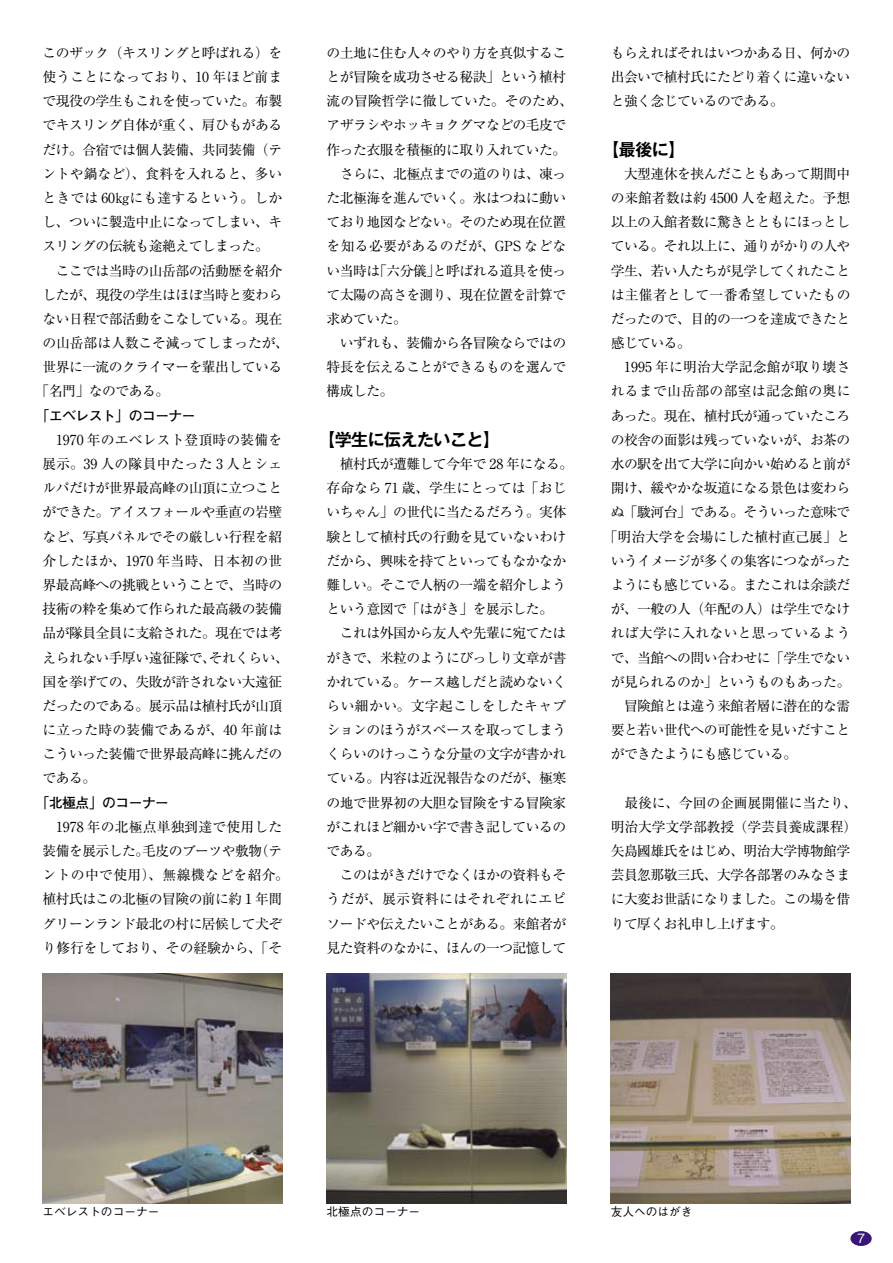
<style>
.page{position:relative;width:893px;height:1263px;background:#fff}
.page>*{position:absolute;margin:0;border:0;box-sizing:border-box;transform-origin:0 0}
.t1{font:700 16.95px "Gothic MB101 Pro De";letter-spacing:-.03em;color:#000}
.t2{font:13.8px/24.2px "Ryumin Pro";letter-spacing:-.04em;color:#000}
.t3{font:13.8px "Ryumin Pro";letter-spacing:.02em;color:#000}
.t4{font:13.8px/24.2px "Ryumin Pro";letter-spacing:.01em;color:#000;text-align:right}
.t5{font:13.8px "Ryumin Pro";letter-spacing:-.005em;color:#000}
.t6{font:13.8px "Ryumin Pro";letter-spacing:-.01em;color:#000}
.t7{font:700 13.8px "Futo Go B101 Pro";letter-spacing:-.04em;color:#000}
.t8{font:13.8px "Ryumin Pro";letter-spacing:.015em;color:#000}
.t9{font:13.8px "Ryumin Pro";letter-spacing:.025em;color:#000}
.t10{font:500 12.75px "Gothic BBB Pro";color:#fff}
.t11{font:500 11.7px "Gothic BBB Pro";color:#000}
</style>
<div class="page">
<div style="left:850px;top:1231px;width:22px;height:15px;background:#381778;border-radius:50%"></div>
<img style="left:43px;top:974px;width:239px;height:229px">
<img style="left:327px;top:974px;width:239px;height:229px">
<img style="left:611px;top:974px;width:239px;height:229px">
<p class="t2" style="left:43px;top:40px;width:241px">このザック（キスリングと呼ばれる）を</p>
<p class="t8" style="left:43px;top:66px;width:241px">使うことになっており、10 年ほど前ま</p>
<p class="t2" style="left:43px;top:88px;width:241px">で現役の学生もこれを使っていた。布製</p>
<p class="t2" style="left:43px;top:112px;width:241px">でキスリング自体が重く、肩ひもがある</p>
<p class="t2" style="left:43px;top:136px;width:241px">だけ。合宿では個人装備、共同装備（テ</p>
<p class="t5" style="left:43px;top:163px;width:241px">ントや鍋など）、食料を入れると、多い</p>
<p class="t4" style="left:43px;top:185px;width:241px">ときでは 60㎏にも達するという。しか</p>
<p class="t2" style="left:43px;top:209px;width:241px">し、ついに製造中止になってしまい、キ</p>
<p class="t2" style="left:43px;top:233px;width:228px">スリングの伝統も途絶えてしまった。</p>
<p class="t2" style="left:43px;top:257px;width:241px">　ここでは当時の山岳部の活動歴を紹介</p>
<p class="t2" style="left:43px;top:282px;width:241px">したが、現役の学生はほぼ当時と変わら</p>
<p class="t2" style="left:43px;top:306px;width:241px">ない日程で部活動をこなしている。現在</p>
<p class="t6" style="left:43px;top:332px;width:248px">の山岳部は人数こそ減ってしまったが、</p>
<p class="t2" style="left:43px;top:354px;width:241px">世界に一流のクライマーを輩出している</p>
<p class="t2" style="left:36px;top:378px;width:135px">「名門」なのである。</p>
<p class="t7" style="left:36px;top:404px;width:162px">「エベレスト」のコーナー</p>
<p class="t4" style="left:43px;top:427px;width:241px">　1970 年のエベレスト登頂時の装備を</p>
<p class="t3" style="left:43px;top:453px;width:241px">展示。39 人の隊員中たった 3 人とシェ</p>
<p class="t2" style="left:43px;top:475px;width:241px">ルパだけが世界最高峰の山頂に立つこと</p>
<p class="t2" style="left:43px;top:499px;width:241px">ができた。アイスフォールや垂直の岩壁</p>
<p class="t2" style="left:43px;top:523px;width:241px">など、写真パネルでその厳しい行程を紹</p>
<p class="t3" style="left:43px;top:550px;width:241px">介したほか、1970 年当時、日本初の世</p>
<p class="t2" style="left:43px;top:572px;width:241px">界最高峰への挑戦ということで、当時の</p>
<p class="t2" style="left:43px;top:596px;width:241px">技術の粋を集めて作られた最高級の装備</p>
<p class="t2" style="left:43px;top:620px;width:241px">品が隊員全員に支給された。現在では考</p>
<p class="t2" style="left:209px;top:644px;width:82px">それくらい、</p>
<p class="t2" style="left:43px;top:644px;width:241px">えられない手厚い遠征隊で、<br>国を挙げての、失敗が許されない大遠征だったのである。展示品は植村氏が山頂に立った時の装備であるが、40 年前はこういった装備で世界最高峰に挑んだのである。</p>
<p class="t7" style="left:36px;top:791px;width:135px">「北極点」のコーナー</p>
<p class="t4" style="left:43px;top:814px;width:241px">　1978 年の北極点単独到達で使用した（テ</p>
<p class="t2" style="left:43px;top:838px;width:221px">装備を展示した毛皮のブーツや敷物</p>
<p class="t2" style="left:43px;top:838px;width:248px;text-indent:93px">。<br>ントの中で使用）、無線機などを紹介。植村氏はこの北極の冒険の前に約１年間グリーンランド最北の村に居候して犬ぞり修行をしており、その経験から、「そ</p>
<p class="t2" style="left:327px;top:40px;width:241px">の土地に住む人々のやり方を真似するこ</p>
<p class="t2" style="left:327px;top:64px;width:241px">とが冒険を成功させる秘訣」という植村</p>
<p class="t5" style="left:327px;top:90px;width:248px">流の冒険哲学に徹していた。そのため、</p>
<p class="t2" style="left:327px;top:112px;width:241px">アザラシやホッキョクグマなどの毛皮で</p>
<p class="t2" style="left:327px;top:136px;width:241px">作った衣服を積極的に取り入れていた。</p>
<p class="t2" style="left:327px;top:161px;width:241px">　さらに、北極点までの道のりは、凍っ</p>
<p class="t2" style="left:327px;top:185px;width:241px">た北極海を進んでいく。氷はつねに動い</p>
<p class="t2" style="left:327px;top:209px;width:241px">ており地図などない。そのため現在位置</p>
<p class="t9" style="left:327px;top:235px;width:241px">を知る必要があるのだが、GPS などな</p>
<p class="t2" style="left:373px;top:257px;width:195px">「六分儀と呼ばれる道具を使っ</p>
<p class="t2" style="left:426px;top:257px;width:15px">」</p>
<p class="t2" style="left:327px;top:257px;width:241px">い当時は<br>て太陽の高さを測り、現在位置を計算で求めていた。<br>　いずれも、装備から各冒険ならではの特長を伝えることができるものを選んで構成した。</p>
<p class="t1" style="left:318px;top:425px;width:184px">【学生に伝えたいこと【</p>
<p class="t2" style="left:327px;top:451px;width:248px">　植村氏が遭難して今年で 28 年になる。存命なら 71 歳、学生にとっては「おじいちゃん」の世代に当たるだろう。実体験として植村氏の行動を見ていないわけだから、興味を持てといってもなかなか難しい。そこで人柄の一端を紹介しようという意図で「はがき」を展示した。<br>　これは外国から友人や先輩に宛てたはがきで、米粒のようにびっしり文章が書かれている。ケース越しだと読めないくらい細かい。文字起こしをしたキャプションのほうがスペースを取ってしまうくらいのけっこうな分量の文字が書かれている。内容は近況報告なのだが、極寒の地で世界初の大胆な冒険をする冒険家がこれほど細かい字で書き記しているのである。<br>　このはがきだけでなくほかの資料もそうだが、展示資料にはそれぞれにエピソードや伝えたいことがある。来館者が見た資料のなかに、ほんの一つ記憶して</p>
<p class="t2" style="left:611px;top:40px;width:241px;text-align:justify">もらえればそれはいつかある日、何かの出会いで植村氏にたどり着くに違いないと強く念じているのである。</p>
<p class="t1" style="left:602px;top:135px;width:85px">【最後に【</p>
<p class="t2" style="left:611px;top:161px;width:241px">　大型連休を挟んだこともあって期間中</p>
<p class="t5" style="left:611px;top:187px;width:241px">の来館者数は約 4500 人を超えた。予想</p>
<p class="t2" style="left:611px;top:209px;width:241px">以上の入館者数に驚きとともにほっとし</p>
<p class="t2" style="left:611px;top:233px;width:241px">ている。それ以上に、通りがかりの人や</p>
<p class="t2" style="left:611px;top:257px;width:241px">学生、若い人たちが見学してくれたこと</p>
<p class="t3" style="left:611px;top:284px;width:241px">は主催者として一番希望していたもの</p>
<p class="t2" style="left:611px;top:306px;width:241px">だったので、目的の一つを達成できたと</p>
<p class="t2" style="left:611px;top:330px;width:82px">感じている。</p>
<p class="t4" style="left:611px;top:354px;width:241px">　1995 年に明治大学記念館が取り壊さ</p>
<p class="t3" style="left:611px;top:380px;width:241px">れるまで山岳部の部室は記念館の奥に</p>
<p class="t2" style="left:611px;top:402px;width:241px">あった。現在、植村氏が通っていたころ</p>
<p class="t2" style="left:611px;top:427px;width:241px">の校舎の面影は残っていないが、お茶の</p>
<p class="t2" style="left:611px;top:451px;width:241px">水の駅を出て大学に向かい始めると前が</p>
<p class="t2" style="left:611px;top:475px;width:241px">開け、緩やかな坂道になる景色は変わら</p>
<p class="t2" style="left:611px;top:499px;width:241px">ぬ「駿河台」である。そういった意味で</p>
<p class="t6" style="left:604px;top:526px;width:248px">「明治大学を会場にした植村直己展」と</p>
<p class="t2" style="left:611px;top:548px;width:241px">いうイメージが多くの集客につながった</p>
<p class="t2" style="left:611px;top:572px;width:241px">ようにも感じている。またこれは余談だ</p>
<p class="t2" style="left:611px;top:596px;width:241px">が、一般の人（年配の人）は学生でなけ</p>
<p class="t3" style="left:611px;top:622px;width:241px">れば大学に入れないと思っているよう</p>
<p class="t2" style="left:611px;top:644px;width:241px">で、当館への問い合わせに「学生でない</p>
<p class="t2" style="left:611px;top:668px;width:241px">が見られるのか」というものもあった。</p>
<p class="t2" style="left:611px;top:693px;width:241px">　冒険館とは違う来館者層に潜在的な需</p>
<p class="t2" style="left:611px;top:717px;width:241px">要と若い世代への可能性を見いだすこと</p>
<p class="t2" style="left:611px;top:741px;width:188px">ができたようにも感じている。</p>
<p class="t2" style="left:611px;top:789px;width:248px">　最後に、今回の企画展開催に当たり、明治大学文学部教授（学芸員養成課程(矢島國雄氏をはじめ、明治大学博物館学芸員忽那敬三氏、大学各部署のみなさまに大変お世話になりました。この場を借りて厚くお礼申し上げます。</p>
<p class="t11" style="left:43px;top:1202px;width:118px">エベレストのコーナー</p>
<p class="t11" style="left:327px;top:1202px;width:95px">北極点のコーナー</p>
<p class="t11" style="left:611px;top:1202px;width:83px">友人へのはがき</p>
<p class="t10" style="left:857px;top:1228px;width:10px">7</p>
</div>
